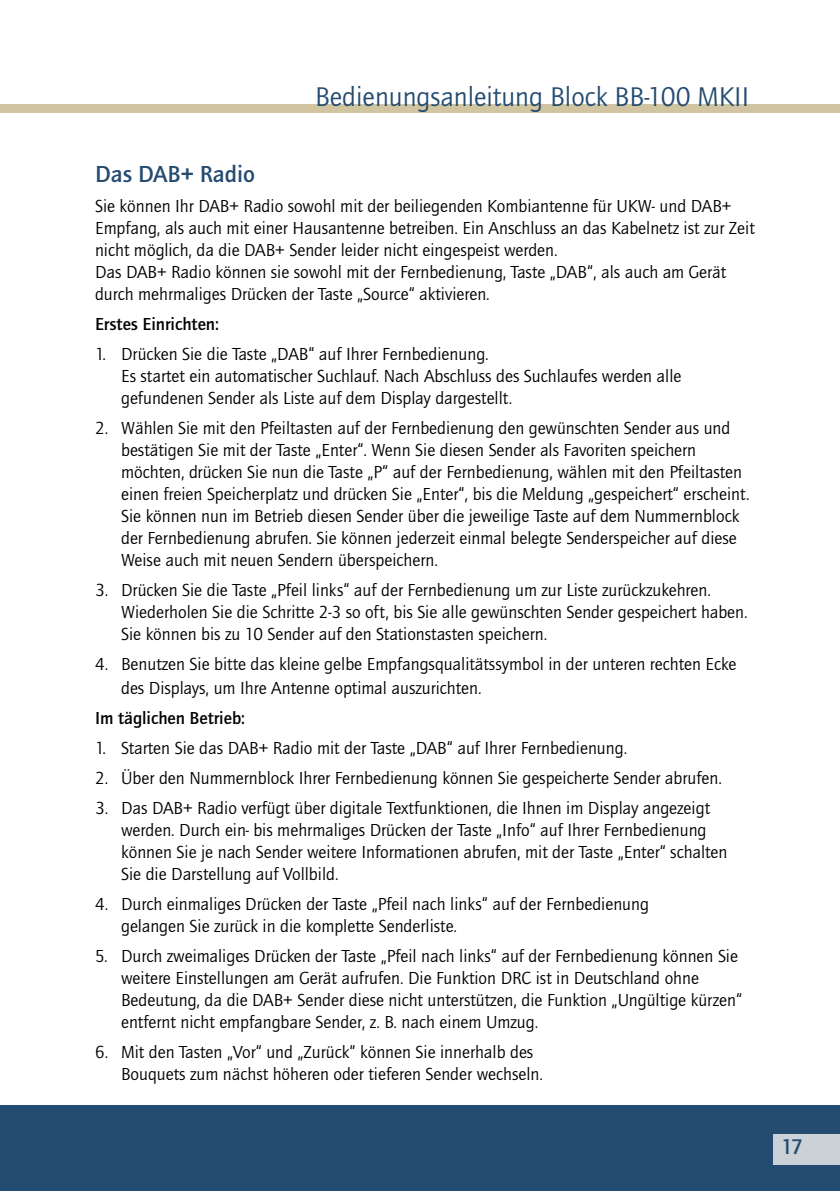
<style>
.page{position:relative;width:840px;height:1191px;background:#fff}
.page>*{position:absolute;margin:0;border:0;box-sizing:border-box;transform-origin:0 0}
.t1{font:28px "Quay Sans ITC Std";color:#244b70}
.t2{font:500 26px "Quay Sans ITC Std";color:#244b70}
.t3{font:500 24px "Quay Sans ITC Std";color:#244b70}
.t4{font:500 22px "Quay Sans ITC Std";color:#244b70}
.t5{font:18px/22px "Quay Sans ITC Std";color:#000}
.t6{font:500 18px "Quay Sans ITC Std";color:#000}
</style>
<div class="page">
<div style="left:0;top:1106px;width:839px;height:85px;background:#244b70"></div>
<div style="left:0;top:104px;width:839px;height:9px;background:#d1c5a1"></div>
<div style="left:773px;top:1134px;width:66px;height:30px;background:#cad2d8"></div>
<h1 class="t1" style="left:315px;top:80px;width:435px">Bedienungsanleitung Block BB-100 MKII</h1>
<h3 class="t3" style="left:95px;top:160px;width:161px">Das DAB+ Radio</h3>
<p class="t5" style="left:95px;top:195px;width:660px">Sie können Ihr DAB+ Radio sowohl mit der beiliegenden Kombiantenne für UKW- und DAB+ Empfang, als auch mit einer Hausantenne betreiben. Ein Anschluss an das Kabelnetz ist zur Zeit nicht möglich, da die DAB+ Sender leider nicht eingespeist werden.<br>Das DAB+ Radio können sie sowohl mit der Fernbedienung, Taste „DAB“, als auch am Gerät durch mehrmaliges Drücken der Taste „Source“ aktivieren.</p>
<p class="t6" style="left:95px;top:313px;width:125px">Erstes Einrichten:</p>
<p class="t5" style="left:121px;top:343px;width:561px;text-indent:-26px">1. Drücken Sie die Taste „DAB“ auf Ihrer Fernbedienung.<br>Es startet ein automatischer Suchlauf. Nach Abschluss des Suchlaufes werden alle gefundenen Sender als Liste auf dem Display dargestellt.</p>
<p class="t5" style="left:121px;top:417px;width:629px;text-indent:-26px">2. Wählen Sie mit den Pfeiltasten auf der Fernbedienung den gewünschten Sender aus und bestätigen Sie mit der Taste „Enter“. Wenn Sie diesen Sender als Favoriten speichern möchten, drücken Sie nun die Taste „P“ auf der Fernbedienung, wählen mit den Pfeiltasten einen freien Speicherplatz und drücken Sie „Enter“, bis die Meldung „gespeichert“ erscheint.<br>Sie können nun im Betrieb diesen Sender über die jeweilige Taste auf dem Nummernblock der Fernbedienung abrufen. Sie können jederzeit einmal belegte Senderspeicher auf diese Weise auch mit neuen Sendern überspeichern.</p>
<p class="t5" style="left:121px;top:579px;width:627px;text-indent:-26px">3. Drücken Sie die Taste „Pfeil links“ auf der Fernbedienung um zur Liste zurückzukehren.<br>Wiederholen Sie die Schritte 2-3 so oft, bis Sie alle gewünschten Sender gespeichert haben.<br>Sie können bis zu 10 Sender auf den Stationstasten speichern.</p>
<p class="t5" style="left:121px;top:652px;width:616px;line-height:24px;text-indent:-26px">4. Benutzen Sie bitte das kleine gelbe Empfangsqualitätssymbol in der unteren rechten Ecke des Displays, um Ihre Antenne optimal auszurichten.</p>
<p class="t6" style="left:95px;top:707px;width:151px">Im täglichen Betrieb:</p>
<p class="t5" style="left:95px;top:737px;width:533px">1. Starten Sie das DAB+ Radio mit der Taste „DAB“ auf Ihrer Fernbedienung.</p>
<p class="t5" style="left:95px;top:767px;width:628px">2. Über den Nummernblock Ihrer Fernbedienung können Sie gespeicherte Sender abrufen.</p>
<p class="t5" style="left:121px;top:797px;width:607px;text-indent:-26px">3. Das DAB+ Radio verfügt über digitale Textfunktionen, die Ihnen im Display angezeigt werden. Durch ein- bis mehrmaliges Drücken der Taste „Info“ auf Ihrer Fernbedienung können Sie je nach Sender weitere Informationen abrufen, mit der Taste „Enter“ schalten Sie die Darstellung auf Vollbild.</p>
<p class="t5" style="left:121px;top:893px;width:529px;text-indent:-26px">4. Durch einmaliges Drücken der Taste „Pfeil nach links“ auf der Fernbedienung gelangen Sie zurück in die komplette Senderliste.</p>
<p class="t5" style="left:121px;top:945px;width:622px;text-indent:-26px">5. Durch zweimaliges Drücken der Taste „Pfeil nach links“ auf der Fernbedienung können Sie weitere Einstellungen am Gerät aufrufen. Die Funktion DRC ist in Deutschland ohne Bedeutung, da die DAB+ Sender diese nicht unterstützen, die Funktion „Ungültige kürzen“ entfernt nicht empfangbare Sender, z. B. nach einem Umzug.</p>
<p class="t5" style="left:121px;top:1041px;width:423px;text-indent:-26px">6. Mit den Tasten „Vor“ und „Zurück“ können Sie innerhalb des<br>Bouquets zum nächst höheren oder tieferen Sender wechseln.</p>
<p class="t4" style="left:780px;top:1134px;width:24px">17</p>
<h2 class="t2" style="left:780px;top:1133px;width:36px">xxx</h2>
</div>
